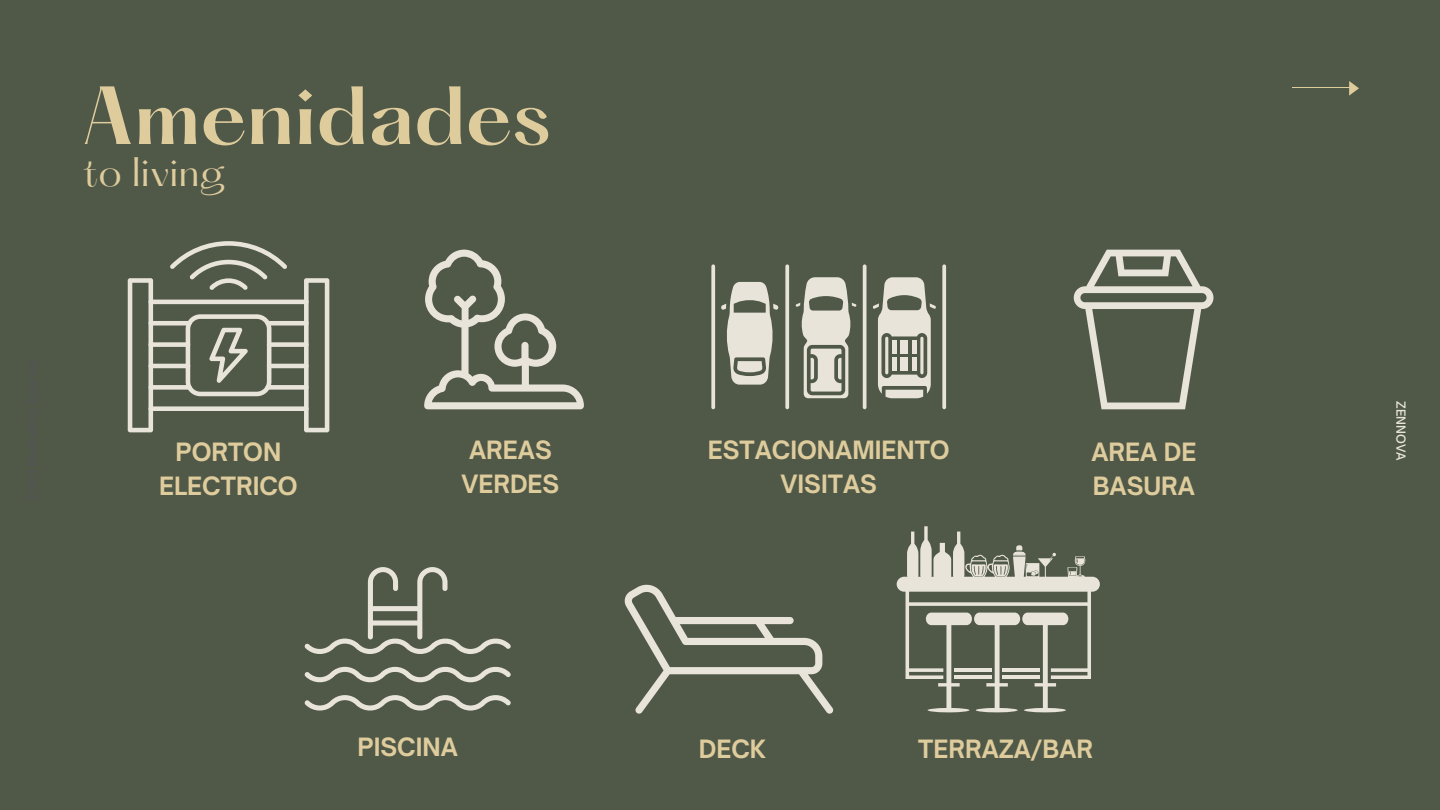
<style>
.page{position:relative;width:1440px;height:810px;background:#505948}
.page>*{position:absolute;margin:0;border:0;box-sizing:border-box;transform-origin:0 0}
.t1{font:600 72px "Hatton";color:#dfcc9d}
.t2{font:36px "Hatton";color:#dfcc9d}
.t3{font:700 24.2px/33.6px "Open Sauce One";color:#dfcc9d;text-align:center}
.t4{font:500 12px "Open Sauce One";color:#e8e4d9}
</style>
<div class="page">
<hr style="left:1292px;top:88px;width:62px;height:1px;background:#dfcc9d">
<svg style="left:1349px;top:81px;width:10px;height:15px"></svg>
<svg style="left:304px;top:666px;width:207px;height:17px"></svg>
<svg style="left:304px;top:695px;width:207px;height:16px"></svg>
<svg style="left:304px;top:567px;width:207px;height:87px"></svg>
<svg style="left:624px;top:584px;width:210px;height:130px"></svg>
<svg style="left:897px;top:526px;width:203px;height:186px"></svg>
<svg style="left:424px;top:250px;width:160px;height:159px"></svg>
<svg style="left:711px;top:264px;width:4px;height:145px"></svg>
<svg style="left:785px;top:264px;width:4px;height:145px"></svg>
<hr style="left:863px;top:264px;width:3px;height:145px;background:#e8e4d9;border-radius:2px">
<svg style="left:942px;top:264px;width:4px;height:145px"></svg>
<svg style="left:721px;top:282px;width:58px;height:103px"></svg>
<svg style="left:796px;top:277px;width:61px;height:121px"></svg>
<svg style="left:873px;top:277px;width:63px;height:121px"></svg>
<div style="left:892px;top:340px;width:5px;height:14px;background:#e8e4d9"></div>
<div style="left:901px;top:357px;width:7px;height:14px;background:#e8e4d9"></div>
<svg style="left:1074px;top:250px;width:139px;height:159px"></svg>
<svg style="left:128px;top:241px;width:201px;height:191px"></svg>
<p class="t1" style="left:81px;top:82px;width:471px">Amenidades</p>
<p class="t2" style="left:83px;top:155px;width:144px">to living</p>
<p class="t3" style="left:159px;top:435px;width:140px">PORTON<br>ELECTRICO</p>
<p class="t3" style="left:461px;top:433px;width:99px">AREAS<br>VERDES</p>
<p class="t3" style="left:708px;top:433px;width:244px">ESTACIONAMIENTO</p>
<p class="t3" style="left:781px;top:466px;width:98px">VISITAS</p>
<p class="t3" style="left:1091px;top:435px;width:106px">AREA DE</p>
<p class="t3" style="left:1093px;top:469px;width:104px">BASURA</p>
<p class="t3" style="left:358px;top:730px;width:102px">PISCINA</p>
<p class="t3" style="left:699px;top:732px;width:69px">DECK</p>
<p class="t3" style="left:918px;top:732px;width:177px">TERRAZA/BAR</p>
<p class="t4" style="left:1409px;top:401px;width:61px;rotate:90deg">ZENNOVA</p>
</div>
